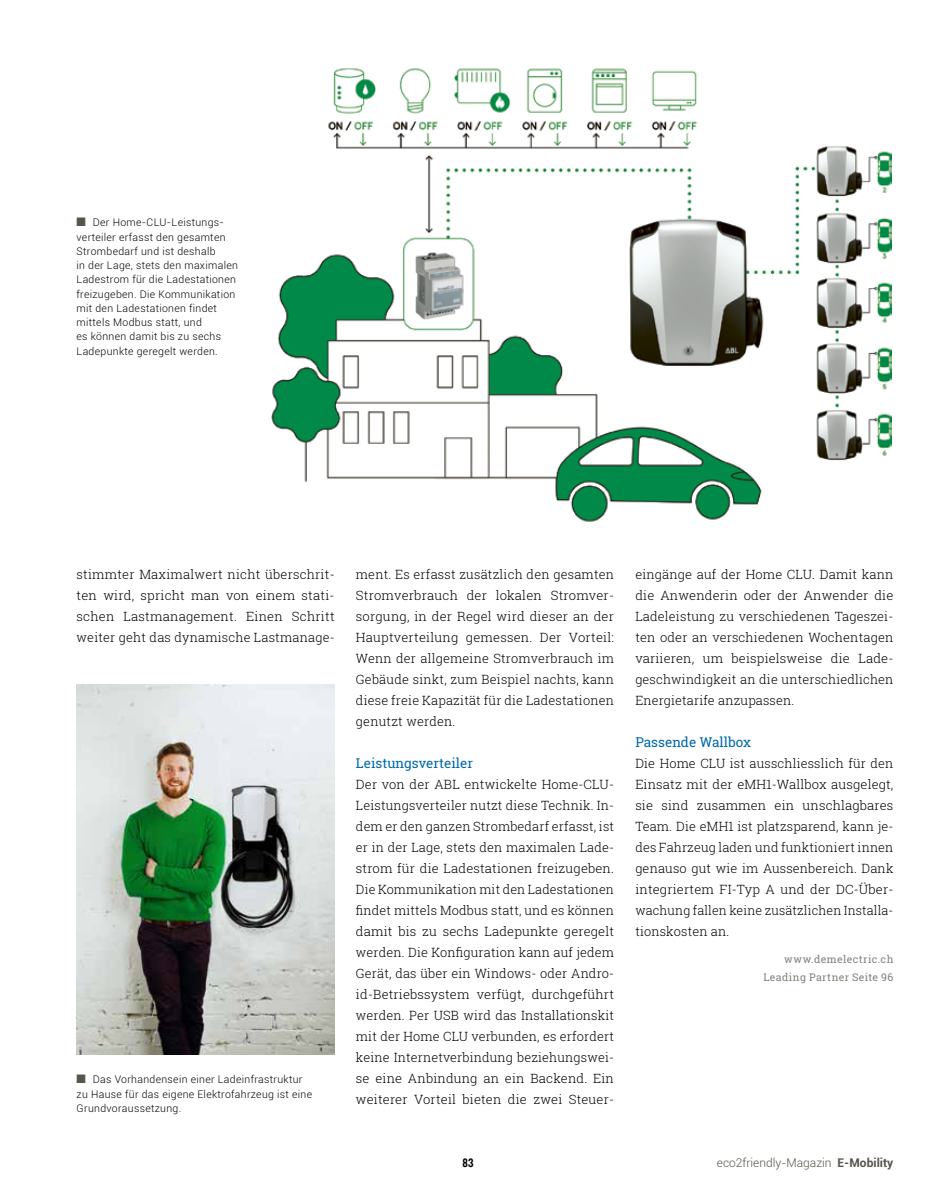
<style>
.page{position:relative;width:936px;height:1191px;background:#fff}
.page>*{position:absolute;margin:0;border:0;box-sizing:border-box;transform-origin:0 0}
.t1{font:13.5px "Roboto Slab";color:#0069a9}
.t2{font:300 12.75px/21px "Roboto Slab";letter-spacing:.01em;color:#000;text-align:justify}
.t3{font:300 12px "Roboto";color:#57544b}
.t4{font:700 12px "Archivo Narrow";color:#000}
.t5{font:300 10.5px/14.2px "Roboto";letter-spacing:.03em;color:#000}
.t6{font:10.5px/18px "Roboto Slab";letter-spacing:.035em;color:#81807a;text-align:right}
.s1{color:#57544b}
.s2{font-weight:700}
</style>
<div class="page">
<img style="left:77px;top:684px;width:257px;height:370px">
<img style="left:271px;top:67px;width:620px;height:455px">
<p class="t5" style="left:77px;top:215px;width:163px"><span class="s1">■</span> Der Home-CLU-Leistungs&shy;verteiler erfasst den gesamten<br>Strombedarf und ist deshalb<br>in der Lage, stets den maximalen<br>Ladestrom für die Ladestationen freizugeben. Die Kommunikation mit den Ladestationen findet mittels Modbus statt, und<br>es können damit bis zu sechs<br>Ladepunkte geregelt werden.</p>
<p class="t2" style="left:77px;top:564px;width:259px">stimmter Maximalwert nicht überschrit&shy;ten wird, spricht man von einem stati&shy;schen Lastmanagement. Einen Schritt weiter geht das dynamische Lastmanage-</p>
<p class="t5" style="left:77px;top:1072px;width:237px"><span class="s1">■</span> Das Vorhandensein einer Ladeinfrastruktur zu Hause für das eigene Elektrofahrzeug ist eine<br>Grundvoraussetzung.</p>
<p class="t2" style="left:356px;top:564px;width:260px">ment. Es erfasst zusätzlich den gesamten Stromverbrauch der lokalen Stromver&shy;sorgung, in der Regel wird dieser an der Hauptverteilung gemessen. Der Vorteil:<br>Wenn der allgemeine Stromverbrauch im Gebäude sinkt, zum Beispiel nachts, kann diese freie Kapazität für die Ladestationen genutzt werden.</p>
<p class="t1" style="left:356px;top:754px;width:119px">Leistungsverteiler</p>
<p class="t2" style="left:356px;top:774px;width:259px;text-align:left">Der von der ABL entwickelte Home-CLU-Leistungsverteiler nutzt diese Technik. In&shy;dem er den ganzen Strombedarf erfasst, ist er in der Lage, stets den maximalen Lade&shy;strom für die Ladestationen freizugeben.<br>Die Kommunikation mit den Ladestationen findet mittels Modbus statt, und es können damit bis zu sechs Ladepunkte geregelt werden. Die Konfiguration kann auf jedem Gerät, das über ein Windows- oder Andro&shy;id-Betriebssystem verfügt, durchgeführt werden. Per USB wird das Installationskit mit der Home CLU verbunden, es erfordert keine Internetverbindung beziehungswei&shy;se eine Anbindung an ein Backend. Ein weiterer Vorteil bieten die zwei Steuer-</p>
<p class="t2" style="left:635px;top:564px;width:259px">eingänge auf der Home CLU. Damit kann die Anwenderin oder der Anwender die Ladeleistung zu verschiedenen Tageszei&shy;ten oder an verschiedenen Wochentagen variieren, um beispielsweise die Lade&shy;geschwindigkeit an die unterschiedlichen Energietarife anzupassen.</p>
<p class="t1" style="left:635px;top:733px;width:117px">Passende Wallbox</p>
<p class="t2" style="left:635px;top:753px;width:259px">Die Home CLU ist ausschliesslich für den Einsatz mit der eMH1-Wallbox ausgelegt, sie sind zusammen ein unschlagbares Team. Die eMH1 ist platzsparend, kann je&shy;des Fahrzeug laden und funktioniert innen genauso gut wie im Aussenbereich. Dank integriertem FI-Typ A und der DC-Über&shy;wachung fallen keine zusätzlichen Installa&shy;tionskosten an.</p>
<p class="t6" style="left:763px;top:950px;width:132px">www.demelectric.ch<br>Leading Partner Seite 96</p>
<p class="t4" style="left:462px;top:1156px;width:13px">83</p>
<p class="t3" style="left:716px;top:1154px;width:178px">eco2friendly-Magazin <span class="s2">E-Mobility</span></p>
</div>
